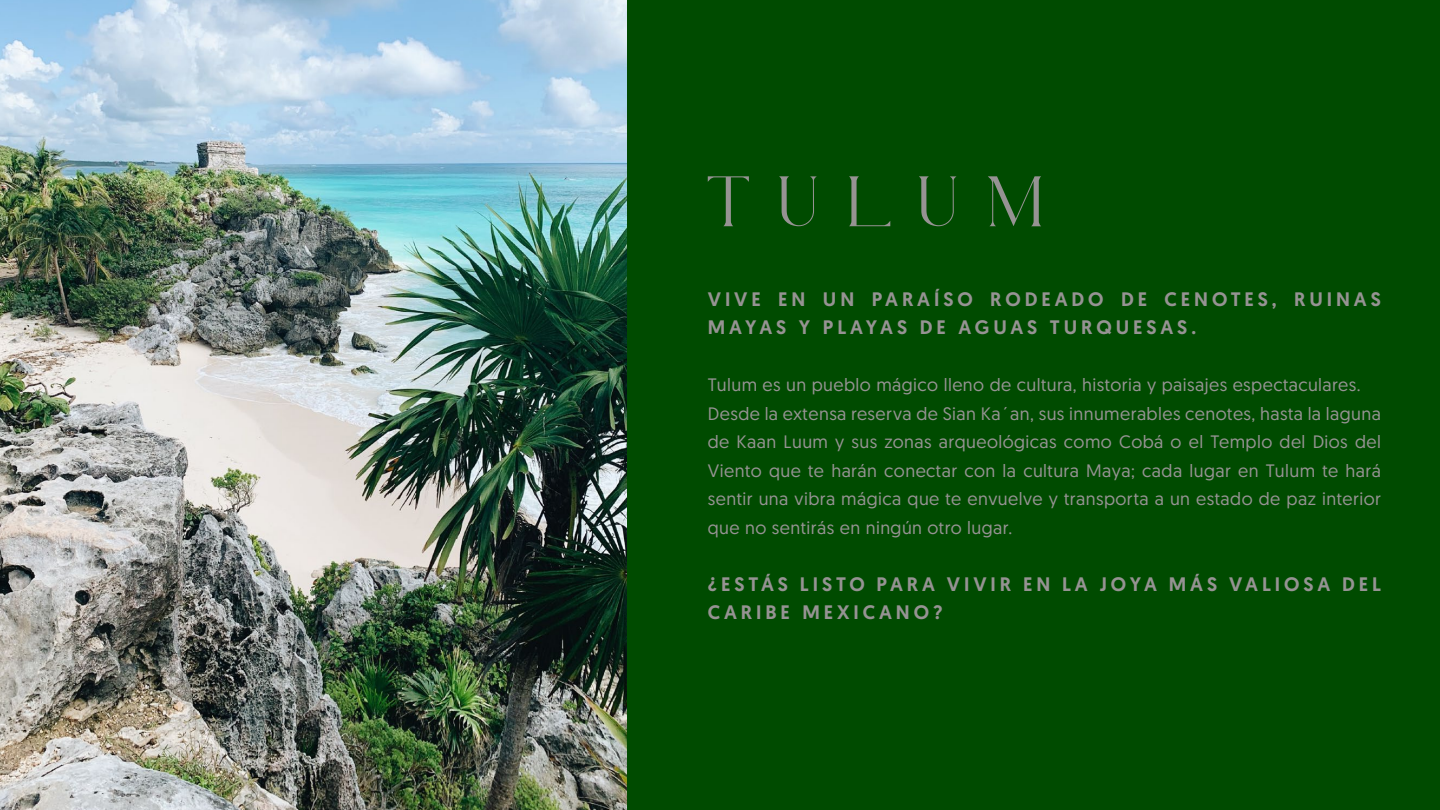
<style>
.page{position:relative;width:1440px;height:810px;background:#fff}
.page>*{position:absolute;margin:0;border:0;box-sizing:border-box;transform-origin:0 0}
.t1{font:71.18px "Edensor Free";letter-spacing:.4em;color:#969393}
.t2{font:500 19.5px/28.5px "Geomanist";letter-spacing:.2em;color:#969393}
.t3{font:18px/28.5px "Geomanist";letter-spacing:.025em;color:#969393}
</style>
<div class="page">
<div style="left:627px;top:0;width:813px;height:810px;background:#004b00"></div>
<img style="left:0;top:0;width:627px;height:810px">
<h1 class="t1" style="left:708px;top:158px;width:337px">TULUM</h1>
<p class="t2" style="left:708px;top:285px;width:675px">VIVE EN UN PARAÍSO RODEADO DE CENOTES, RUINAS<br>MAYAS Y PLAYAS DE AGUAS TURQUESAS.</p>
<p class="t3" style="left:708px;top:370px;width:675px">Tulum es un pueblo mágico lleno de cultura, historia y paisajes espectaculares.<br>Desde la extensa reserva de Sian Ka´an, sus innumerables cenotes, hasta la laguna de Kaan Luum y sus zonas arqueológicas como Cobá o el Templo del Dios del Viento que te harán conectar con la cultura Maya; cada lugar en Tulum te hará sentir una vibra mágica que te envuelve y transporta a un estado de paz interior que no sentirás en ningún otro lugar.</p>
<p class="t2" style="left:708px;top:570px;width:675px">¿ESTÁS LISTO PARA VIVIR EN LA JOYA MÁS VALIOSA DEL<br>CARIBE MEXICANO?</p>
</div>
